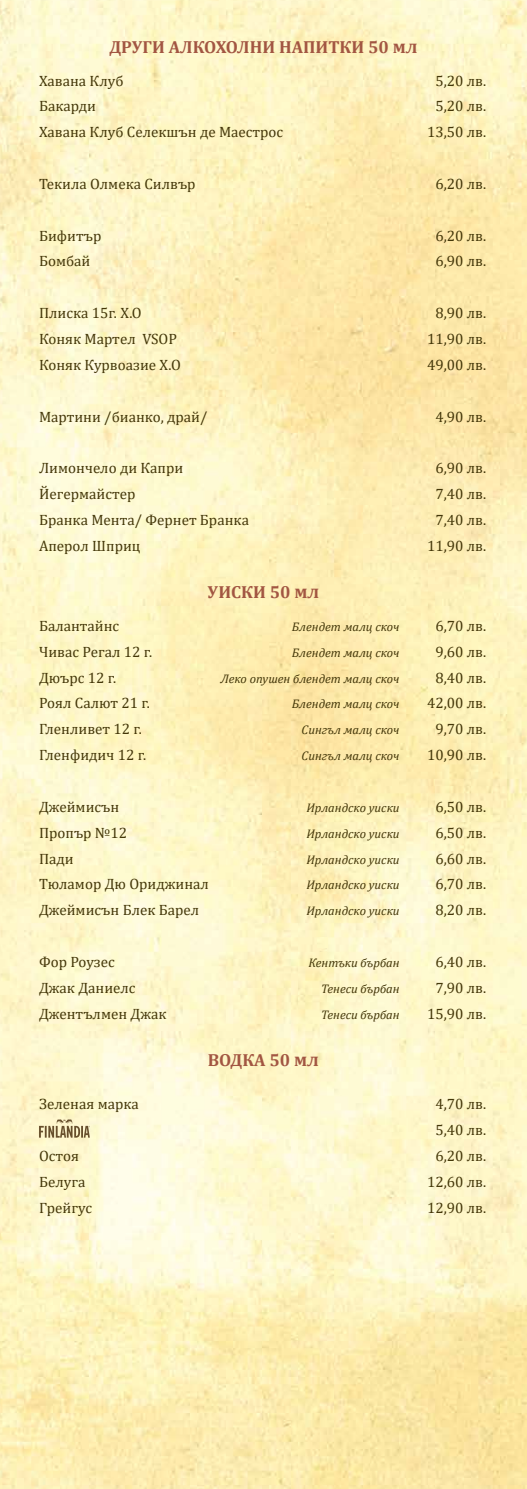
<style>
.page{position:relative;width:527px;height:1489px;background:#fff}
.page>*{position:absolute;margin:0;border:0;box-sizing:border-box;transform-origin:0 0}
.t1{font:700 17.5px "Cambria";color:#a25642}
.t2{font:15px/25.9px "Cambria";color:#443709}
.t3{font:italic 12.5px "Cambria";color:#443709}
</style>
<div class="page">
<img style="left:0;top:0;width:526px;height:1488px">
<svg style="left:317px;top:937px;width:10px;height:10px"></svg>
<svg style="left:39px;top:1119px;width:51px;height:18px"></svg>
<p class="t1" style="left:109px;top:34px;width:309px">ДРУГИ АЛКОХОЛНИ НАПИТКИ 50 мл</p>
<p class="t2" style="left:39px;top:67px;width:86px">Хавана Клуб</p>
<p class="t2" style="left:435px;top:67px;width:52px">5,20 лв.</p>
<p class="t2" style="left:39px;top:93px;width:58px">Бакарди</p>
<p class="t2" style="left:435px;top:93px;width:52px">5,20 лв.</p>
<p class="t2" style="left:39px;top:119px;width:245px">Хавана Клуб Селекшън де Маестрос</p>
<p class="t2" style="left:427px;top:119px;width:60px">13,50 лв.</p>
<p class="t2" style="left:39px;top:171px;width:158px">Текила Олмека Силвър</p>
<p class="t2" style="left:435px;top:171px;width:52px">6,20 лв.</p>
<p class="t2" style="left:39px;top:222px;width:64px">Бифитър</p>
<p class="t2" style="left:435px;top:222px;width:52px">6,20 лв.</p>
<p class="t2" style="left:39px;top:248px;width:53px">Бомбай</p>
<p class="t2" style="left:435px;top:248px;width:52px">6,90 лв.</p>
<p class="t2" style="left:39px;top:300px;width:104px">Плиска 15г. Х.О</p>
<p class="t2" style="left:435px;top:300px;width:52px">8,90 лв.</p>
<p class="t2" style="left:39px;top:326px;width:139px">Коняк Мартел VSOP</p>
<p class="t2" style="left:427px;top:326px;width:60px">11,90 лв.</p>
<p class="t2" style="left:39px;top:352px;width:143px">Коняк Курвоазие Х.О</p>
<p class="t2" style="left:427px;top:352px;width:60px">49,00 лв.</p>
<p class="t2" style="left:39px;top:403px;width:170px">Мартини /бианко, драй/</p>
<p class="t2" style="left:435px;top:403px;width:52px">4,90 лв.</p>
<p class="t2" style="left:39px;top:455px;width:146px">Лимончело ди Капри</p>
<p class="t2" style="left:435px;top:455px;width:52px">6,90 лв.</p>
<p class="t2" style="left:39px;top:481px;width:98px">Йегермайстер</p>
<p class="t2" style="left:435px;top:481px;width:52px">7,40 лв.</p>
<p class="t2" style="left:39px;top:507px;width:211px">Бранка Мента/ Фернет Бранка</p>
<p class="t2" style="left:435px;top:507px;width:52px">7,40 лв.</p>
<p class="t2" style="left:39px;top:532px;width:103px">Аперол Шприц</p>
<p class="t2" style="left:427px;top:532px;width:60px">11,90 лв.</p>
<p class="t1" style="left:207px;top:579px;width:113px">УИСКИ 50 мл</p>
<p class="t2" style="left:39px;top:612px;width:82px">Балантайнс</p>
<p class="t3" style="left:291px;top:618px;width:109px">Блендет малц скоч</p>
<p class="t2" style="left:435px;top:612px;width:52px">6,70 лв.</p>
<p class="t2" style="left:39px;top:638px;width:115px">Чивас Регал 12 г.</p>
<p class="t3" style="left:291px;top:643px;width:109px">Блендет малц скоч</p>
<p class="t2" style="left:435px;top:638px;width:52px">9,60 лв.</p>
<p class="t2" style="left:39px;top:664px;width:79px">Дюърс 12 г.</p>
<p class="t3" style="left:220px;top:669px;width:180px">Леко опушен блендет малц скоч</p>
<p class="t2" style="left:435px;top:664px;width:52px">8,40 лв.</p>
<p class="t2" style="left:39px;top:690px;width:112px">Роял Салют 21 г.</p>
<p class="t3" style="left:291px;top:695px;width:109px">Блендет малц скоч</p>
<p class="t2" style="left:427px;top:690px;width:60px">42,00 лв.</p>
<p class="t2" style="left:39px;top:716px;width:104px">Гленливет 12 г.</p>
<p class="t3" style="left:301px;top:721px;width:99px">Сингъл малц скоч</p>
<p class="t2" style="left:435px;top:716px;width:52px">9,70 лв.</p>
<p class="t2" style="left:39px;top:742px;width:109px">Гленфидич 12 г.</p>
<p class="t3" style="left:301px;top:747px;width:99px">Сингъл малц скоч</p>
<p class="t2" style="left:427px;top:742px;width:60px">10,90 лв.</p>
<p class="t2" style="left:39px;top:793px;width:82px">Джеймисън</p>
<p class="t3" style="left:306px;top:798px;width:95px">Ирландско уиски</p>
<p class="t2" style="left:435px;top:793px;width:52px">6,50 лв.</p>
<p class="t2" style="left:39px;top:819px;width:90px">Пропър №12</p>
<p class="t3" style="left:306px;top:824px;width:95px">Ирландско уиски</p>
<p class="t2" style="left:435px;top:819px;width:52px">6,50 лв.</p>
<p class="t2" style="left:39px;top:845px;width:36px">Пади</p>
<p class="t3" style="left:306px;top:850px;width:95px">Ирландско уиски</p>
<p class="t2" style="left:435px;top:845px;width:52px">6,60 лв.</p>
<p class="t2" style="left:39px;top:871px;width:171px">Тюламор Дю Ориджинал</p>
<p class="t3" style="left:306px;top:876px;width:95px">Ирландско уиски</p>
<p class="t2" style="left:435px;top:871px;width:52px">6,70 лв.</p>
<p class="t2" style="left:39px;top:897px;width:161px">Джеймисън Блек Барел</p>
<p class="t3" style="left:306px;top:902px;width:95px">Ирландско уиски</p>
<p class="t2" style="left:435px;top:897px;width:52px">8,20 лв.</p>
<p class="t2" style="left:39px;top:948px;width:77px">Фор Роузес</p>
<p class="t3" style="left:308px;top:953px;width:92px">Кентъки бърбан</p>
<p class="t2" style="left:435px;top:948px;width:52px">6,40 лв.</p>
<p class="t2" style="left:39px;top:974px;width:98px">Джак Даниелс</p>
<p class="t3" style="left:321px;top:979px;width:80px">Тенеси бърбан</p>
<p class="t2" style="left:435px;top:974px;width:52px">7,90 лв.</p>
<p class="t2" style="left:39px;top:1000px;width:129px">Джентълмен Джак</p>
<p class="t3" style="left:321px;top:1005px;width:80px">Тенеси бърбан</p>
<p class="t2" style="left:427px;top:1000px;width:60px">15,90 лв.</p>
<p class="t1" style="left:208px;top:1047px;width:113px">ВОДКА 50 мл</p>
<p class="t2" style="left:39px;top:1091px;width:101px">Зеленая марка</p>
<p class="t2" style="left:435px;top:1091px;width:52px">4,70 лв.<br>5,40 лв.</p>
<p class="t2" style="left:39px;top:1142px;width:42px">Остоя</p>
<p class="t2" style="left:435px;top:1142px;width:52px">6,20 лв.</p>
<p class="t2" style="left:39px;top:1168px;width:48px">Белуга</p>
<p class="t2" style="left:427px;top:1168px;width:60px">12,60 лв.</p>
<p class="t2" style="left:39px;top:1194px;width:54px">Грейгус</p>
<p class="t2" style="left:427px;top:1194px;width:60px">12,90 лв.</p>
</div>
